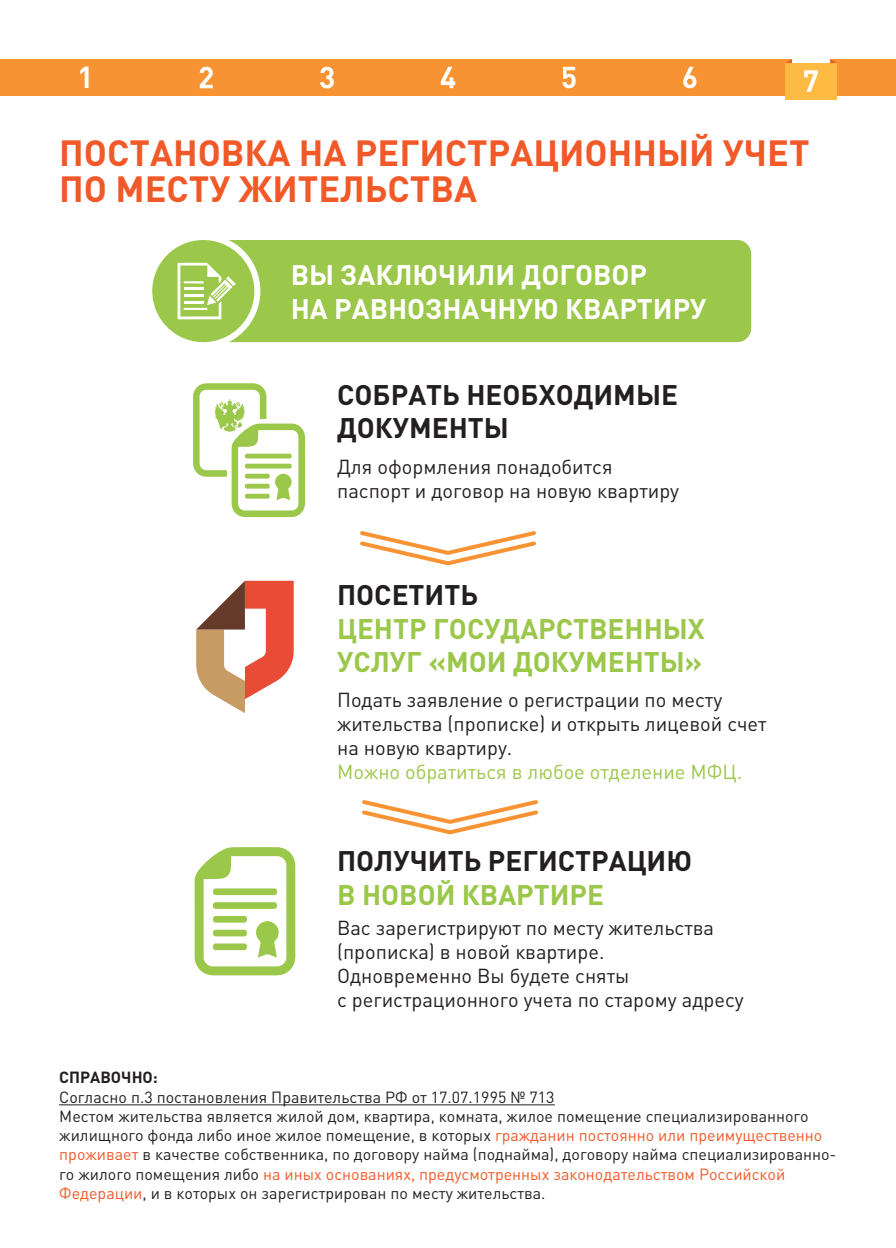
<style>
.page{position:relative;width:896px;height:1248px;background:#fff}
.page>*{position:absolute;margin:0;border:0;box-sizing:border-box;transform-origin:0 0}
.t1{font:700 36px/36px "DIN Pro";color:#f15929}
.t2{font:700 28px/33.6px "DIN Pro";color:#231f20}
.t3{font:700 28px/33.6px "DIN Pro";color:#9bc74a}
.t4{font:700 28px/33.6px "DIN Pro";color:#fff}
.t5{font:20px/24px "DIN Pro";color:#231f20}
.t6{font:20px "DIN Pro";color:#9bc74a}
.t7{font:16px/19.2px "DIN Pro";color:#231f20}
.t8{font:700 16px "DIN Pro";color:#231f20}
.s1{color:#f15929}
</style>
<div class="page">
<div style="left:830px;top:59px;width:66px;height:36px;background:#f79332"></div>
<div style="left:0;top:59px;width:792px;height:36px;background:#f79332"></div>
<div style="left:785px;top:63px;width:52px;height:36px;background:#fdbb43"></div>
<svg style="left:80px;top:67px;width:9px;height:21px"></svg>
<svg style="left:200px;top:67px;width:13px;height:21px"></svg>
<svg style="left:320px;top:67px;width:14px;height:21px"></svg>
<svg style="left:441px;top:67px;width:14px;height:21px"></svg>
<svg style="left:562px;top:67px;width:13px;height:21px"></svg>
<svg style="left:683px;top:67px;width:13px;height:21px"></svg>
<svg style="left:804px;top:70px;width:14px;height:22px"></svg>
<svg style="left:785px;top:59px;width:7px;height:4px"></svg>
<svg style="left:830px;top:59px;width:7px;height:4px"></svg>
<svg style="left:360px;top:531px;width:176px;height:35px"></svg>
<svg style="left:362px;top:800px;width:176px;height:35px"></svg>
<div style="left:260px;top:240px;width:491px;height:102px;background:#9bc74a"></div>
<svg style="left:193px;top:383px;width:112px;height:134px"></svg>
<svg style="left:196px;top:580px;width:98px;height:133px"></svg>
<svg style="left:195px;top:847px;width:100px;height:128px"></svg>
<hr style="left:59px;top:1104px;width:495px;height:1px;background:#231f20">
<svg style="left:152px;top:240px;width:108px;height:103px"></svg>
<svg style="left:226px;top:276px;width:10px;height:10px"></svg>
<h1 class="t1" style="left:59px;top:133px;width:752px">ПОСТАНОВКА НА РЕГИСТРАЦИОННЫЙ УЧЕТ<br>ПО МЕСТУ ЖИТЕЛЬСТВА</h1>
<h2 class="t4" style="left:291px;top:257px;width:417px">ВЫ ЗАКЛЮЧИЛИ ДОГОВОР<br>НА РАВНОЗНАЧНУЮ КВАРТИРУ</h2>
<h2 class="t2" style="left:337px;top:377px;width:342px">СОБРАТЬ НЕОБХОДИМЫЕ<br>ДОКУМЕНТЫ</h2>
<p class="t5" style="left:337px;top:453px;width:344px">Для оформления понадобится паспорт и договор на новую квартиру</p>
<h2 class="t2" style="left:337px;top:577px;width:142px">ПОСЕТИТЬ</h2>
<h2 class="t3" style="left:337px;top:610px;width:369px">ЦЕНТР ГОСУДАРСТВЕННЫХ<br>УСЛУГ «МОИ ДОКУМЕНТЫ»</h2>
<p class="t5" style="left:337px;top:687px;width:431px">Подать заявление о регистрации по месту жительства (прописке) и открыть лицевой счет на новую квартиру.</p>
<p class="t6" style="left:337px;top:758px;width:407px">Можно обратиться в любое отделение МФЦ.</p>
<h2 class="t2" style="left:337px;top:843px;width:356px">ПОЛУЧИТЬ РЕГИСТРАЦИЮ</h2>
<h2 class="t3" style="left:337px;top:876px;width:268px">В НОВОЙ КВАРТИРЕ</h2>
<p class="t5" style="left:337px;top:915px;width:408px">Вас зарегистрируют по месту жительства (прописка) в новой квартире.<br>Одновременно Вы будете сняты<br>с регистрационного учета по старому адресу</p>
<p class="t8" style="left:59px;top:1066px;width:100px">СПРАВОЧНО:</p>
<p class="t7" style="left:59px;top:1086px;width:778px">Согласно п.3 постановления Правительства РФ от 17.07.1995 № 713<br>Местом жительства является жилой дом, квартира, комната, жилое помещение специализированного жилищного фонда либо иное жилое помещение, в которых <span class="s1">гражданин постоянно или преимущественно проживает</span> в качестве собственника, по договору найма (поднайма), договору найма специализированно&shy;го жилого помещения либо <span class="s1">на иных основаниях, предусмотренных законодательством Российской Федерации</span>, и в которых он зарегистрирован по месту жительства.</p>
</div>
